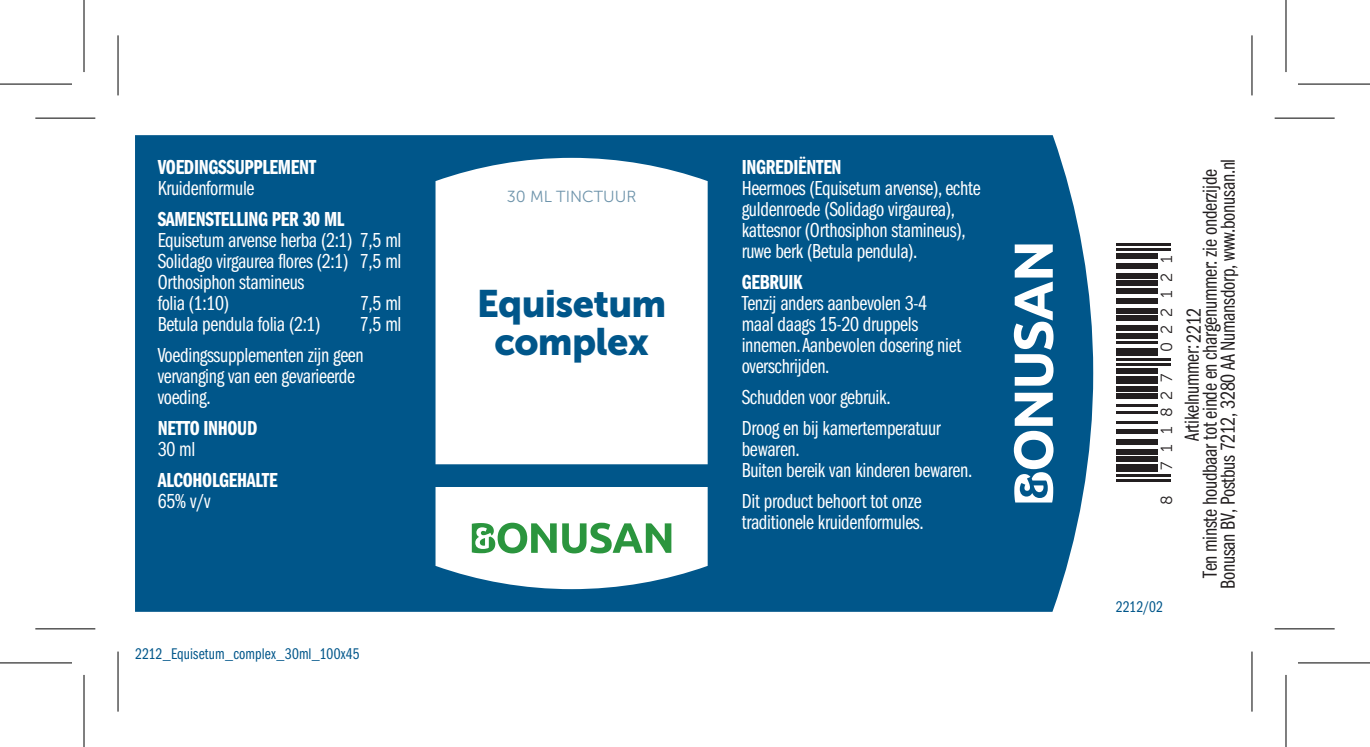
<style>
.page{position:relative;width:1370px;height:747px;background:#fff}
.page>*{position:absolute;margin:0;border:0;box-sizing:border-box;transform-origin:0 0}
.t1{font:38px/38px "Museo Sans 900";letter-spacing:-.02em;color:#00568a;text-align:center}
.t2{font:20.8px/20.8px "Franklin Gothic Book Cmpr";letter-spacing:-.015em;color:#fff}
.t3{font:20.8px/18px "Franklin Gothic Book Cmpr";letter-spacing:-.015em;color:#231f20;text-align:center}
.t4{font:20.8px "Franklin Gothic Demi Cmpr";letter-spacing:-.015em;color:#fff}
.t5{font:16px "Franklin Gothic Book Cmpr";letter-spacing:.005em;color:#00568a}
.t6{font:16px "Museo Sans 300";letter-spacing:.565em;color:#231f20}
.t7{font:16px "Museo Sans 300";color:#6e94ab}
.s1{color:#fff}
</style>
<div class="page">
<div style="left:135px;top:135px;width:958px;height:476px;background:#00568a"></div>
<svg style="left:1014px;top:244px;width:39px;height:141px"></svg>
<svg style="left:1014px;top:392px;width:39px;height:110px"></svg>
<svg style="left:435px;top:158px;width:273px;height:306px"></svg>
<svg style="left:435px;top:487px;width:273px;height:102px"></svg>
<hr style="left:1116px;top:479px;width:54px;height:2px;background:#231f20">
<hr style="left:1116px;top:474px;width:54px;height:2px;background:#231f20">
<div style="left:1116px;top:464px;width:42px;height:7px;background:#231f20"></div>
<div style="left:1116px;top:456px;width:42px;height:5px;background:#231f20"></div>
<div style="left:1116px;top:449px;width:42px;height:5px;background:#231f20"></div>
<div style="left:1116px;top:439px;width:42px;height:5px;background:#231f20"></div>
<hr style="left:1116px;top:429px;width:42px;height:4px;background:#231f20">
<hr style="left:1116px;top:421px;width:42px;height:2px;background:#231f20">
<hr style="left:1116px;top:411px;width:42px;height:2px;background:#231f20">
<hr style="left:1116px;top:403px;width:42px;height:3px;background:#231f20">
<div style="left:1116px;top:393px;width:42px;height:6px;background:#231f20"></div>
<div style="left:1116px;top:386px;width:42px;height:5px;background:#231f20"></div>
<div style="left:1116px;top:376px;width:42px;height:8px;background:#231f20"></div>
<div style="left:1116px;top:368px;width:42px;height:6px;background:#231f20"></div>
<hr style="left:1116px;top:363px;width:54px;height:3px;background:#231f20">
<hr style="left:1116px;top:358px;width:54px;height:3px;background:#231f20">
<div style="left:1116px;top:348px;width:42px;height:8px;background:#231f20"></div>
<hr style="left:1116px;top:341px;width:42px;height:2px;background:#231f20">
<div style="left:1116px;top:333px;width:42px;height:5px;background:#231f20"></div>
<div style="left:1116px;top:325px;width:42px;height:6px;background:#231f20"></div>
<div style="left:1116px;top:315px;width:42px;height:6px;background:#231f20"></div>
<div style="left:1116px;top:308px;width:42px;height:5px;background:#231f20"></div>
<div style="left:1116px;top:298px;width:42px;height:5px;background:#231f20"></div>
<div style="left:1116px;top:288px;width:42px;height:5px;background:#231f20"></div>
<div style="left:1116px;top:280px;width:42px;height:6px;background:#231f20"></div>
<div style="left:1116px;top:273px;width:42px;height:5px;background:#231f20"></div>
<div style="left:1116px;top:263px;width:42px;height:5px;background:#231f20"></div>
<div style="left:1116px;top:253px;width:42px;height:5px;background:#231f20"></div>
<hr style="left:1116px;top:248px;width:54px;height:2px;background:#231f20">
<hr style="left:1116px;top:243px;width:54px;height:2px;background:#231f20">
<svg style="left:35px;top:629px;width:60px;height:1px"></svg>
<svg style="left:1275px;top:629px;width:60px;height:1px"></svg>
<hr style="left:35px;top:117px;width:60px;height:2px;background:#000">
<hr style="left:1275px;top:117px;width:60px;height:2px;background:#000">
<hr style="left:35px;top:628px;width:60px;height:1px;background:#000">
<hr style="left:1275px;top:628px;width:60px;height:1px;background:#000">
<hr style="left:117px;top:35px;width:2px;height:60px;background:#000">
<hr style="left:117px;top:651px;width:2px;height:60px;background:#000">
<hr style="left:1251px;top:35px;width:2px;height:60px;background:#000">
<hr style="left:1251px;top:651px;width:2px;height:60px;background:#000">
<svg style="left:0;top:663px;width:72px;height:1px"></svg>
<svg style="left:1298px;top:663px;width:72px;height:1px"></svg>
<hr style="left:0;top:83px;width:72px;height:2px;background:#000">
<hr style="left:1298px;top:83px;width:72px;height:2px;background:#000">
<hr style="left:0;top:662px;width:72px;height:1px;background:#000">
<hr style="left:1298px;top:662px;width:72px;height:1px;background:#000">
<hr style="left:83px;top:0;width:2px;height:72px;background:#000">
<hr style="left:83px;top:674px;width:2px;height:72px;background:#000">
<hr style="left:1285px;top:0;width:2px;height:72px;background:#000">
<hr style="left:1285px;top:674px;width:2px;height:72px;background:#000">
<p class="t4" style="left:158px;top:155px;width:160px">VOEDINGSSUPPLEMENT</p>
<p class="t2" style="left:158px;top:178px;width:98px">Kruidenformule</p>
<p class="t4" style="left:158px;top:207px;width:188px">SAMENSTELLING PER 30 ML</p>
<p class="t2" style="left:158px;top:230px;width:245px">Equisetum arvense herba (2:1) 7,5 ml<br>Solidago virgaurea flores (2:1) 7,5 ml<br>Orthosiphon stamineus<br>folia (1:10)</p>
<p class="t2" style="left:360px;top:293px;width:43px">7,5 ml</p>
<p class="t2" style="left:158px;top:314px;width:164px">Betula pendula folia (2:1)</p>
<p class="t2" style="left:158px;top:309px;width:245px;line-height:30.8px;text-indent:202px">7,5 ml<br>Voedingssupplementen zijn geen</p>
<p class="t2" style="left:158px;top:366px;width:199px">vervanging van een gevarieerde voeding.</p>
<p class="t4" style="left:158px;top:416px;width:101px">NETTO INHOUD</p>
<p class="t2" style="left:158px;top:439px;width:39px">30 ml</p>
<p class="t4" style="left:158px;top:468px;width:122px">ALCOHOLGEHALTE</p>
<p class="t2" style="left:158px;top:491px;width:55px">65% v/v</p>
<p class="t5" style="left:135px;top:644px;width:226px">2212_Equisetum_complex_30ml_100x45</p>
<p class="t7" style="left:507px;top:188px;width:131px">30 ML TINCTUUR</p>
<h1 class="t1" style="left:477px;top:284px;width:191px">Equisetum complex</h1>
<p class="t4" style="left:742px;top:155px;width:101px">INGREDIËNTEN</p>
<p class="t2" style="left:742px;top:178px;width:240px">Heermoes (Equisetum arvense), echte guldenroede (Solidago virgaurea), kattesnor (Orthosiphon stamineus), ruwe berk (Betula pendula).</p>
<p class="t4" style="left:742px;top:270px;width:63px">GEBRUIK</p>
<p class="t2" style="left:742px;top:293px;width:221px">Tenzij anders aanbevolen 3-4 maal daags 15-20 druppels innemen. Aanbevolen dosering niet overschrijden.</p>
<p class="t2" style="left:742px;top:382px;width:201px;line-height:30.8px">Schudden voor gebruik.<br>Droog en bij kamertemperatuur</p>
<p class="t2" style="left:742px;top:438px;width:232px">bewaren.<br>Buiten bereik van kinderen bewaren.</p>
<p class="t2" style="left:742px;top:490px;width:183px">Dit product behoort tot onze traditionele kruidenformules.</p>
<p class="t6" style="left:1158px;top:352px;width:98px;rotate:-90deg">022121</p>
<p class="t6" style="left:1158px;top:469px;width:98px;rotate:-90deg">711827</p>
<p class="t6" style="left:1158px;top:504px;width:11px;rotate:-90deg">8</p>
<p class="t5" style="left:1116px;top:597px;width:49px">2212/02</p>
<p class="t3" style="left:1183px;top:588px;width:431px;rotate:-90deg">Artikelnummer: <span class="s1">0000<br></span>Ten minste houdbaar tot einde en chargenummer: zie onderzijde<br>Bonusan BV, Postbus 7212, 3280 AA Numansdorp, www.bonusan.nl</p>
<p class="t3" style="left:1185px;top:342px;width:36px;rotate:-90deg">2212</p>
</div>
